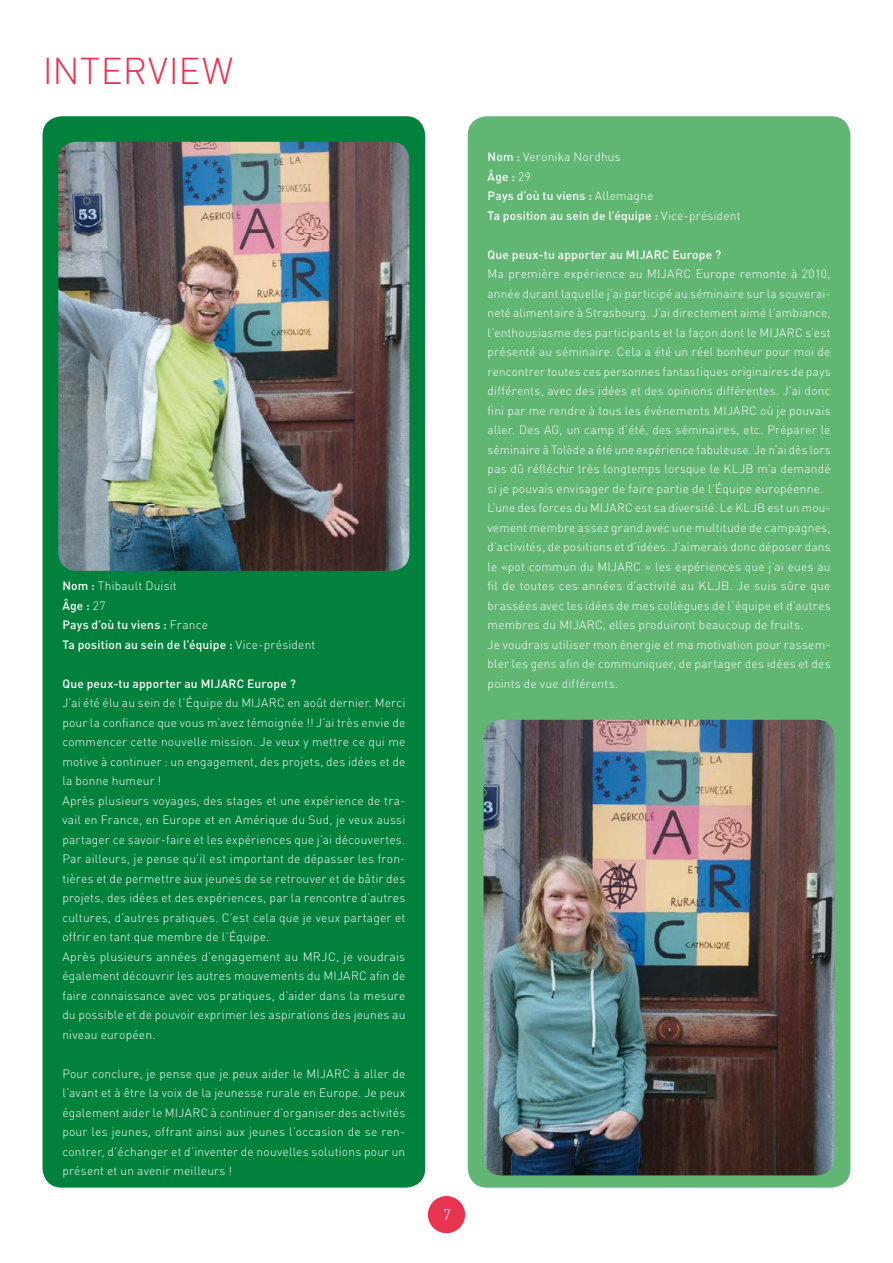
<style>
.page{position:relative;width:893px;height:1263px;background:#fff}
.page>*{position:absolute;margin:0;border:0;box-sizing:border-box;transform-origin:0 0}
.t1{font:300 36.9px "DIN Pro";letter-spacing:.015em;color:#e7344f}
.t2{font:300 15px "DIN Pro";color:#fff}
.t3{font:300 12px/19.5px "DIN Pro";letter-spacing:.015em;color:#fff}
.t4{font:500 12px/19.5px "DIN Pro";letter-spacing:.015em;color:#fff}
.s1{font-weight:300}
</style>
<div class="page">
<div style="left:428px;top:1196px;width:37px;height:37px;background:#e7344f;border-radius:50%"></div>
<div style="left:43px;top:116px;width:382px;height:1071px;background:#00813c;border-radius:19px"></div>
<div style="left:468px;top:116px;width:382px;height:1071px;background:#61b674;border-radius:19px"></div>
<img style="left:58px;top:142px;width:351px;height:429px">
<img style="left:484px;top:720px;width:351px;height:455px">
<h1 class="t1" style="left:43px;top:45px;width:192px">INTERVIEW</h1>
<p class="t4" style="left:62px;top:576px;width:254px">Nom : <span class="s1">Thibault Duisit<br></span>Âge : <span class="s1">27<br></span>Pays d’où tu viens : <span class="s1">France<br></span>Ta position au sein de l’équipe : <span class="s1">Vice-président</span></p>
<p class="t4" style="left:62px;top:673px;width:235px">Que peux-tu apporter au MIJARC Europe ?</p>
<p class="t3" style="left:62px;top:693px;width:345px">J’ai été élu au sein de l’Équipe du MIJARC en août dernier. Merci pour la confiance que vous m’avez témoignée !! J’ai très envie de commencer cette nouvelle mission. Je veux y mettre ce qui me motive à continuer : un engagement, des projets, des idées et de la bonne humeur !<br>Après plusieurs voyages, des stages et une expérience de tra&shy;vail en France, en Europe et en Amérique du Sud, je veux aussi partager ce savoir-faire et les expériences que j’ai découvertes.<br>Par ailleurs, je pense qu’il est important de dépasser les fron&shy;tières et de permettre aux jeunes de se retrouver et de bâtir des projets, des idées et des expériences, par la rencontre d’autres cultures, d’autres pratiques. C’est cela que je veux partager et offrir en tant que membre de l’Équipe.<br>Après plusieurs années d’engagement au MRJC, je voudrais également découvrir les autres mouvements du MIJARC afin de faire connaissance avec vos pratiques, d’aider dans la mesure du possible et de pouvoir exprimer les aspirations des jeunes au niveau européen.</p>
<p class="t3" style="left:62px;top:1063px;width:345px;text-align:justify">Pour conclure, je pense que je peux aider le MIJARC à aller de l’avant et à être la voix de la jeunesse rurale en Europe. Je peux également aider le MIJARC à continuer d’organiser des activités pour les jeunes, offrant ainsi aux jeunes l’occasion de se ren&shy;contrer, d’échanger et d’inventer de nouvelles solutions pour un présent et un avenir meilleurs !</p>
<p class="t4" style="left:488px;top:147px;width:254px">Nom : <span class="s1">Veronika Nordhus<br></span>Âge : <span class="s1">29<br></span>Pays d’où tu viens : <span class="s1">Allemagne<br></span>Ta position au sein de l’équipe : <span class="s1">Vice-président</span></p>
<p class="t4" style="left:488px;top:244px;width:235px">Que peux-tu apporter au MIJARC Europe ?</p>
<p class="t3" style="left:488px;top:264px;width:345px">Ma première expérience au MIJARC Europe remonte à 2010, année durant laquelle j’ai participé au séminaire sur la souverai&shy;neté alimentaire à Strasbourg. J’ai directement aimé l’ambiance, l’enthousiasme des participants et la façon dont le MIJARC s’est présenté au séminaire. Cela a été un réel bonheur pour moi de rencontrer toutes ces personnes fantastiques originaires de pays différents, avec des idées et des opinions différentes. J’ai donc fini par me rendre à tous les événements MIJARC où je pouvais aller. Des AG, un camp d’été, des séminaires, etc. Préparer le séminaire à Tolède a été une expérience fabuleuse. Je n’ai dès lors pas dû réfléchir très longtemps lorsque le KLJB m’a demandé si je pouvais envisager de faire partie de l’Équipe européenne.<br>L’une des forces du MIJARC est sa diversité. Le KLJB est un mou&shy;vement membre assez grand avec une multitude de campagnes, d’activités, de positions et d’idées. J’aimerais donc déposer dans le «pot commun du MIJARC » les expériences que j’ai eues au fil de toutes ces années d’activité au KLJB. Je suis sûre que brassées avec les idées de mes collègues de l’équipe et d’autres membres du MIJARC, elles produiront beaucoup de fruits.<br>Je voudrais utiliser mon énergie et ma motivation pour rassem&shy;bler les gens afin de communiquer, de partager des idées et des points de vue différents.</p>
<p class="t2" style="left:443px;top:1204px;width:9px">7</p>
</div>
